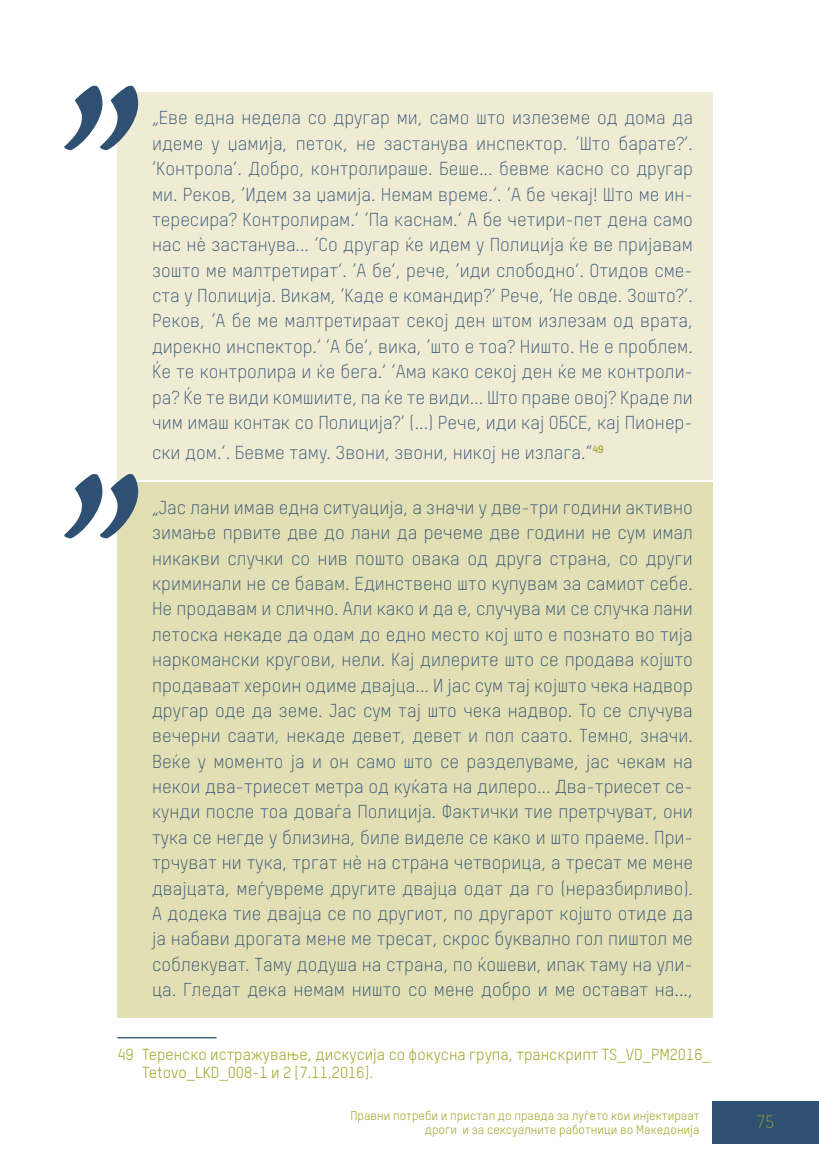
<style>
.page{position:relative;width:819px;height:1167px;background:#fff}
.page>*{position:absolute;margin:0;border:0;box-sizing:border-box;transform-origin:0 0}
.citat_POTEMAN{font:300 18.38px/25.4px "Oxfam TSTARPRO";color:#2e5072;text-align:justify}
.citat_posvetol{font:300 18.38px/25.4px "Oxfam TSTARPRO";color:#2e5072;text-align:justify}
.t1{font:300 17.5px "Oxfam TSTARPRO";color:#9fa727}
.FUSNOTA{font:15.75px/17.5px "Oxfam TSTARPRO";color:#9fa727}
.t2{font:12.25px/14px "Oxfam TSTARPRO";color:#9fa727;text-align:right}
</style>
<div class="page">
<div style="left:713px;top:1101px;width:106px;height:42px;background:#2e5072"></div>
<div style="left:117px;top:93px;width:596px;height:387px;background:#f0ecd4"></div>
<div style="left:117px;top:482px;width:596px;height:535px;background:#e2dfb4"></div>
<hr style="left:117px;top:1037px;width:100px;height:1px;background:#2e5072">
<svg style="left:64px;top:86px;width:74px;height:65px"></svg>
<svg style="left:64px;top:474px;width:74px;height:65px"></svg>
<p class="citat_posvetol" style="left:152px;top:105px;width:542px">„Еве една недела со другар ми, само што излеземе од дома да идеме у џамија, петок, не застанува инспектор. ’Што барате?‘. ’Контрола‘. Добро, контролираше. Беше... бевме касно со другар ми. Реков, ’Идем за џамија. Немам време.‘. ’А бе чекај! Што ме ин&shy;тересира? Контролирам.‘ ’Па каснам.‘ А бе четири-пет дена само нас нè застанува... ’Со другар ќе идем у Полиција ќе ве пријавам зошто ме малтретират‘. ’А бе‘, рече, ’иди слободно‘. Отидов сме&shy;ста у Полиција. Викам, ’Каде е командир?‘ Рече, ’Не овде. Зошто?‘.<br>Реков, ’А бе ме малтретираат секој ден штом излезам од врата, дирекно инспектор.‘ ’А бе‘, вика, ’што е тоа? Ништо. Не е проблем.<br>Ќе те контролира и ќе бега.‘ ’Ама како секој ден ќе ме контроли&shy;ра? Ќе те види комшиите, па ќе те види... Што праве овој? Краде ли чим имаш контак со Полиција?‘ (...) Рече, иди кај ОБСЕ, кај Пионер-</p>
<p class="citat_posvetol" style="left:152px;top:439px;width:453px">ски дом.‘. Бевме таму. Звони, звони, никој не излага.“<sup>49</sup></p>
<p class="citat_POTEMAN" style="left:152px;top:494px;width:542px">„Јас лани имав една ситуација, а значи у две-три години активно зимање првите две до лани да речеме две години не сум имал никакви случки со нив пошто овака од друга страна, со други криминали не се бавам. Единствено што купувам за самиот себе.<br>Не продавам и слично. Али како и да е, случува ми се случка лани летоска некаде да одам до едно место кој што е познато во тија наркомански кругови, нели. Кај дилерите што се продава којшто продаваат хероин одиме двајца... И јас сум тај којшто чека надвор другар оде да земе. Јас сум тај што чека надвор. То се случува вечерни саати, некаде девет, девет и пол саато. Темно, значи.<br>Веќе у моменто ја и он само што се разделуваме, јас чекам на некои два-триесет метра од куќата на дилеро... Два-триесет се&shy;кунди после тоа доваѓа Полиција. Фактички тие претрчуват, они тука се негде у близина, биле виделе се како и што праеме. При&shy;трчуват ни тука, тргат нè на страна четворица, а тресат ме мене двајцата, меѓувреме другите двајца одат да го (неразбирливо).<br>А додека тие двајца се по другиот, по другарот којшто отиде да ја набави дрогата мене ме тресат, скрос буквално гол пиштол ме соблекуват. Таму додуша на страна, по ќошеви, ипак таму на ули&shy;ца. Гледат дека немам ништо со мене добро и ме остават на...,</p>
<p class="FUSNOTA" style="left:142px;top:1045px;width:570px;text-indent:-25px">49 Теренско истражување, дискусија со фокусна група, транскрипт TS_VD_PM2016_<br>Tetovo_LKD_008-1 и 2 [7.11.2016].</p>
<p class="t2" style="left:350px;top:1109px;width:350px">Правни потреби и пристап до правда за луѓето кои инјектираат дроги и за сексуалните работници во Македонија</p>
<p class="t1" style="left:756px;top:1111px;width:20px">75</p>
</div>
